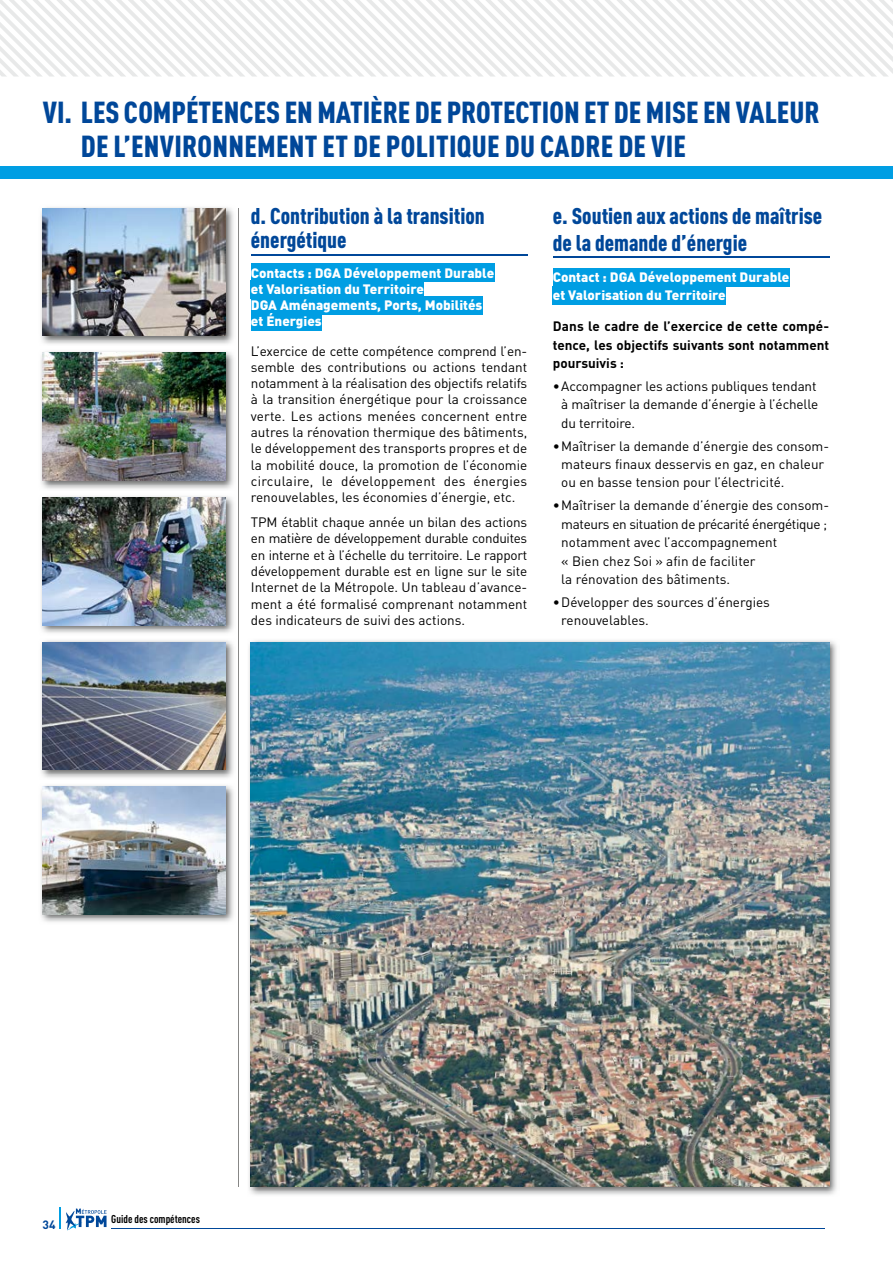
<style>
.page{position:relative;width:893px;height:1263px;background:#fff}
.page>*{position:absolute;margin:0;border:0;box-sizing:border-box;transform-origin:0 0}
.t1{font:900 condensed 30px/34.5px "DIN Pro";color:#004799}
.t2{font:900 condensed 22.5px/24.2px "DIN Pro";color:#004799}
.t3{font:13.5px/16.4px "DIN Pro";color:#000}
.t4{font:900 13.5px/16.4px "DIN Pro";color:#fff}
.t5{font:700 13.5px/18.5px "DIN Pro";color:#000;text-align:justify}
.t6{font:700 12px "DIN Pro";color:#004799}
.t7{font:700 condensed 11.25px "DIN Pro";color:#000}
</style>
<div class="page">
<svg style="left:66px;top:1208px;width:41px;height:22px"></svg>
<hr style="left:112px;top:1228px;width:713px;height:1px;background:#004799">
<svg style="left:59px;top:1208px;width:1px;height:21px"></svg>
<svg style="left:0;top:0;width:893px;height:77px"></svg>
<div style="left:0;top:166px;width:893px;height:13px;background:#009ee3"></div>
<hr style="left:238px;top:208px;width:1px;height:978px;background:#878786">
<hr style="left:251px;top:254px;width:276px;height:1px;background:#004799">
<div style="left:251px;top:264px;width:243px;height:18px;background:#009ee3"></div>
<div style="left:251px;top:280px;width:173px;height:18px;background:#009ee3"></div>
<div style="left:251px;top:297px;width:231px;height:18px;background:#009ee3"></div>
<div style="left:251px;top:313px;width:71px;height:18px;background:#009ee3"></div>
<hr style="left:553px;top:256px;width:276px;height:2px;background:#004799">
<div style="left:553px;top:268px;width:236px;height:18px;background:#009ee3"></div>
<div style="left:553px;top:287px;width:173px;height:18px;background:#009ee3"></div>
<img style="left:249px;top:640px;width:588px;height:555px">
<img style="left:251px;top:642px;width:578px;height:544px">
<img style="left:41px;top:207px;width:193px;height:137px">
<img style="left:43px;top:208px;width:182px;height:128px">
<img style="left:41px;top:351px;width:193px;height:138px">
<img style="left:43px;top:353px;width:182px;height:127px">
<img style="left:41px;top:640px;width:193px;height:138px">
<img style="left:43px;top:642px;width:182px;height:128px">
<img style="left:41px;top:785px;width:193px;height:137px">
<img style="left:43px;top:787px;width:182px;height:127px">
<img style="left:41px;top:496px;width:193px;height:137px">
<img style="left:43px;top:497px;width:182px;height:128px">
<h1 class="t1" style="left:81px;top:92px;width:740px;text-indent:-38px">VI. LES COMPÉTENCES EN MATIÈRE DE PROTECTION ET DE MISE EN VALEUR<br>DE L’ENVIRONNEMENT ET DE POLITIQUE DU CADRE DE VIE</h1>
<h2 class="t2" style="left:251px;top:202px;width:235px">d. Contribution à la transition énergétique</h2>
<p class="t4" style="left:251px;top:263px;width:245px">Contacts : DGA Développement Durable et Valorisation du Territoire<br>DGA Aménagements, Ports, Mobilités et Énergies</p>
<p class="t3" style="left:251px;top:341px;width:278px;text-align:justify">L’exercice de cette compétence comprend l’en&shy;semble des contributions ou actions tendant notamment à la réalisation des objectifs relatifs à la transition énergétique pour la croissance verte. Les actions menées concernent entre autres la rénovation thermique des bâtiments, le développement des transports propres et de la mobilité douce, la promotion de l’économie circulaire, le développement des énergies renouvelables, les économies d’énergie, etc.</p>
<p class="t3" style="left:251px;top:513px;width:278px;text-align:justify">TPM établit chaque année un bilan des actions en matière de développement durable conduites en interne et à l’échelle du territoire. Le rapport développement durable est en ligne sur le site Internet de la Métropole. Un tableau d’avance&shy;ment a été formalisé comprenant notamment des indicateurs de suivi des actions.</p>
<h2 class="t2" style="left:553px;top:201px;width:271px;line-height:26.2px">e. Soutien aux actions de maîtrise de la demande d’énergie</h2>
<p class="t4" style="left:553px;top:266px;width:238px;line-height:18.5px">Contact : DGA Développement Durable et Valorisation du Territoire</p>
<p class="t5" style="left:553px;top:316px;width:278px">Dans le cadre de l’exercice de cette compé&shy;tence, les objectifs suivants sont notamment poursuivis :</p>
<p class="t3" style="left:561px;top:376px;width:258px;line-height:18.5px;text-indent:-9px">• Accompagner les actions publiques tendant à maîtriser la demande d’énergie à l’échelle du territoire.</p>
<p class="t3" style="left:561px;top:435px;width:269px;line-height:18.5px;text-indent:-9px">• Maîtriser la demande d’énergie des consom&shy;mateurs finaux desservis en gaz, en chaleur ou en basse tension pour l’électricité.</p>
<p class="t3" style="left:561px;top:495px;width:269px;line-height:18.5px;text-indent:-9px">• Maîtriser la demande d’énergie des consom&shy;mateurs en situation de précarité énergétique ; notamment avec l’accompagnement<br>« Bien chez Soi » afin de faciliter<br>la rénovation des bâtiments.</p>
<p class="t3" style="left:561px;top:591px;width:210px;line-height:18.5px;text-indent:-9px">• Développer des sources d’énergies renouvelables.</p>
<p class="t6" style="left:43px;top:1214px;width:15px">34</p>
<p class="t7" style="left:111px;top:1210px;width:90px">Guide des compétences</p>
</div>
